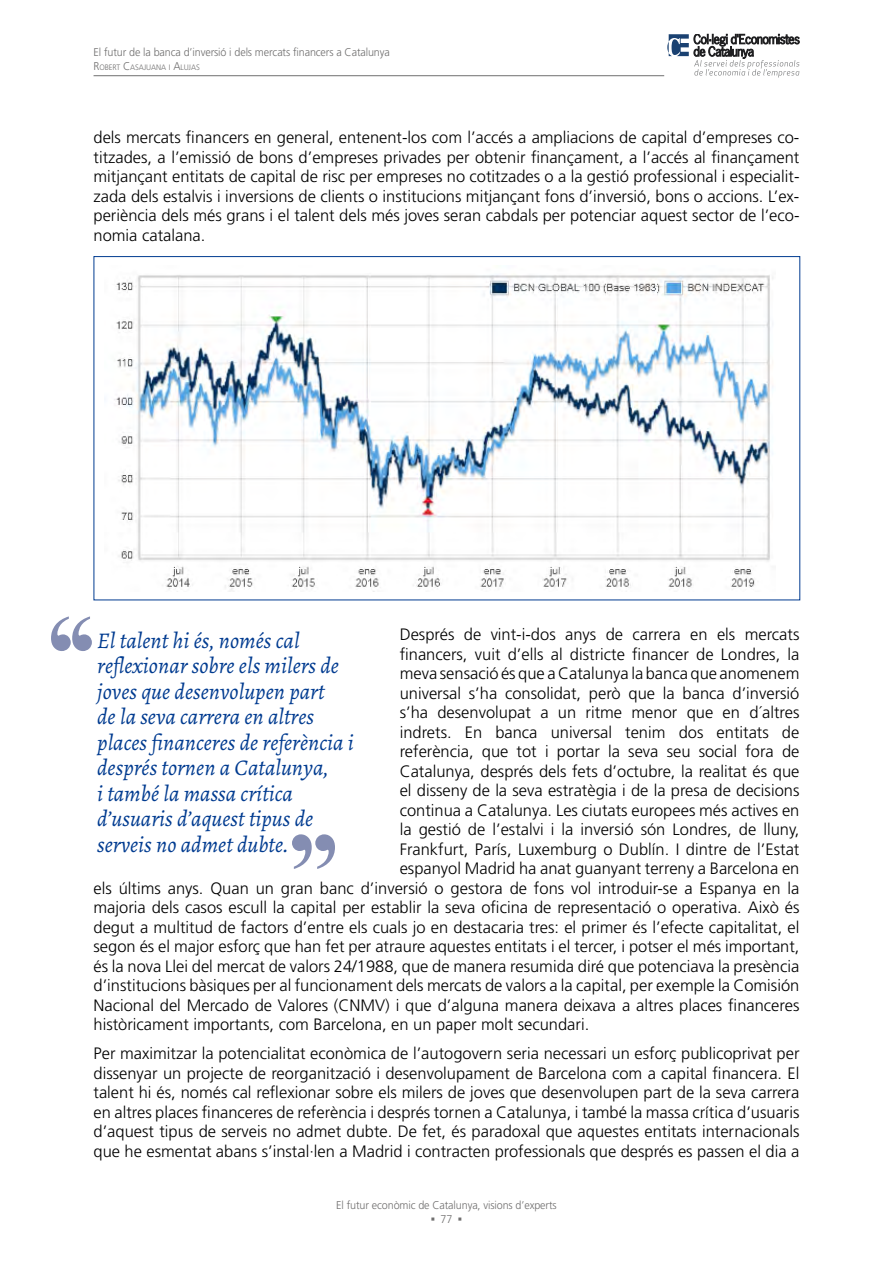
<style>
.page{position:relative;width:893px;height:1263px;background:#fff}
.page>*{position:absolute;margin:0;border:0;box-sizing:border-box;transform-origin:0 0}
.t1{font:italic 22.5px/25.5px "Alegreya";color:#003b90}
.t2{font:300 16.5px/19.5px "Frutiger LT Std";color:#000;text-align:justify}
.t3{font:300 11.25px "Frutiger LT Std";letter-spacing:-.01em;color:#706f6f;scale:.96 1}
.t4{font:300 7.8px "Frutiger LT Std";letter-spacing:-.015em;color:#706f6f;scale:.96 1}
.s1{font-size:11.25px}
</style>
<div class="page">
<hr style="left:94px;top:75px;width:570px;height:1px;background:#706f6f">
<svg style="left:667px;top:34px;width:132px;height:43px"></svg>
<img style="left:114px;top:275px;width:659px;height:316px">
<svg style="left:51px;top:616px;width:41px;height:35px"></svg>
<svg style="left:292px;top:834px;width:43px;height:35px"></svg>
<p class="t3" style="left:94px;top:46px;width:310px">El futur de la banca d’inversió i dels mercats financers a Catalunya</p>
<p class="t4" style="left:94px;top:63px;width:112px"><span class="s1">R</span>OBERT <span class="s1">C</span>ASAJUANA I <span class="s1">A</span>LUJAS</p>
<p class="t2" style="left:94px;top:128px;width:707px">dels mercats financers en general, entenent-los com l’accés a ampliacions de capital d’empreses co&shy;titzades, a l’emissió de bons d’empreses privades per obtenir finançament, a l’accés al finançament mitjançant entitats de capital de risc per empreses no cotitzades o a la gestió professional i especialit&shy;zada dels estalvis i inversions de clients o institucions mitjançant fons d’inversió, bons o accions. L’ex&shy;periència dels més grans i el talent dels més joves seran cabdals per potenciar aquest sector de l’eco&shy;nomia catalana.</p>
<p class="t2" style="left:400px;top:625px;width:401px">Després de vint-i-dos anys de carrera en els mercats</p>
<p class="t2" style="left:400px;top:644px;width:401px">financers, vuit d’ells al districte financer de Londres, la</p>
<p class="t2" style="left:400px;top:664px;width:401px">meva sensació és que a Catalunya la banca que anomenem</p>
<p class="t2" style="left:400px;top:683px;width:401px">universal s’ha consolidat, però que la banca d’inversió</p>
<p class="t2" style="left:400px;top:703px;width:401px">s’ha desenvolupat a un ritme menor que en d´altres</p>
<p class="t2" style="left:400px;top:722px;width:401px">indrets. En banca universal tenim dos entitats de</p>
<p class="t2" style="left:400px;top:742px;width:401px">referència, que tot i portar la seva seu social fora de</p>
<p class="t2" style="left:400px;top:761px;width:401px">Catalunya, després dels fets d’octubre, la realitat és que</p>
<p class="t2" style="left:400px;top:781px;width:401px">el disseny de la seva estratègia i de la presa de decisions</p>
<p class="t2" style="left:400px;top:800px;width:401px">continua a Catalunya. Les ciutats europees més actives en</p>
<p class="t2" style="left:400px;top:820px;width:401px">la gestió de l’estalvi i la inversió són Londres, de lluny,</p>
<p class="t2" style="left:400px;top:839px;width:401px">Frankfurt, París, Luxemburg o Dublín. I dintre de l’Estat</p>
<p class="t2" style="left:400px;top:859px;width:401px">espanyol Madrid ha anat guanyant terreny a Barcelona en</p>
<p class="t2" style="left:94px;top:878px;width:707px">els últims anys. Quan un gran banc d’inversió o gestora de fons vol introduir-se a Espanya en la</p>
<p class="t2" style="left:94px;top:898px;width:707px">majoria dels casos escull la capital per establir la seva oficina de representació o operativa. Això és</p>
<p class="t2" style="left:94px;top:917px;width:707px">degut a multitud de factors d’entre els cuals jo en destacaria tres: el primer és l’efecte capitalitat, el</p>
<p class="t2" style="left:94px;top:937px;width:707px">segon és el major esforç que han fet per atraure aquestes entitats i el tercer, i potser el més important,</p>
<p class="t2" style="left:94px;top:956px;width:707px">és la nova Llei del mercat de valors 24/1988, que de manera resumida diré que potenciava la presència</p>
<p class="t2" style="left:94px;top:976px;width:707px">d’institucions bàsiques per al funcionament dels mercats de valors a la capital, per exemple la Comisión</p>
<p class="t2" style="left:94px;top:995px;width:707px">Nacional del Mercado de Valores (CNMV) i que d’alguna manera deixava a altres places financeres</p>
<p class="t2" style="left:94px;top:1015px;width:497px">històricament importants, com Barcelona, en un paper molt secundari.</p>
<p class="t2" style="left:94px;top:1044px;width:707px">Per maximitzar la potencialitat econòmica de l’autogovern seria necessari un esforç publicoprivat per dissenyar un projecte de reorganització i desenvolupament de Barcelona com a capital financera. El talent hi és, només cal reflexionar sobre els milers de joves que desenvolupen part de la seva carrera en altres places financeres de referència i després tornen a Catalunya, i també la massa crítica d’usuaris d’aquest tipus de serveis no admet dubte. De fet, és paradoxal que aquestes entitats internacionals que he esmentat abans s’instal·len a Madrid i contracten professionals que després es passen el dia a</p>
<p class="t1" style="left:97px;top:628px;width:258px">El talent hi és, només cal reflexionar sobre els milers de joves que desenvolupen part<br>de la seva carrera en altres places financeres de referència i després tornen a Catalunya,<br>i també la massa crítica d’usuaris d’aquest tipus de serveis no admet dubte.</p>
<p class="t3" style="left:336px;top:1199px;width:231px">El futur econòmic de Catalunya, visions d’experts</p>
<p class="t3" style="left:431px;top:1212px;width:34px">■ 77 ■</p>
</div>
